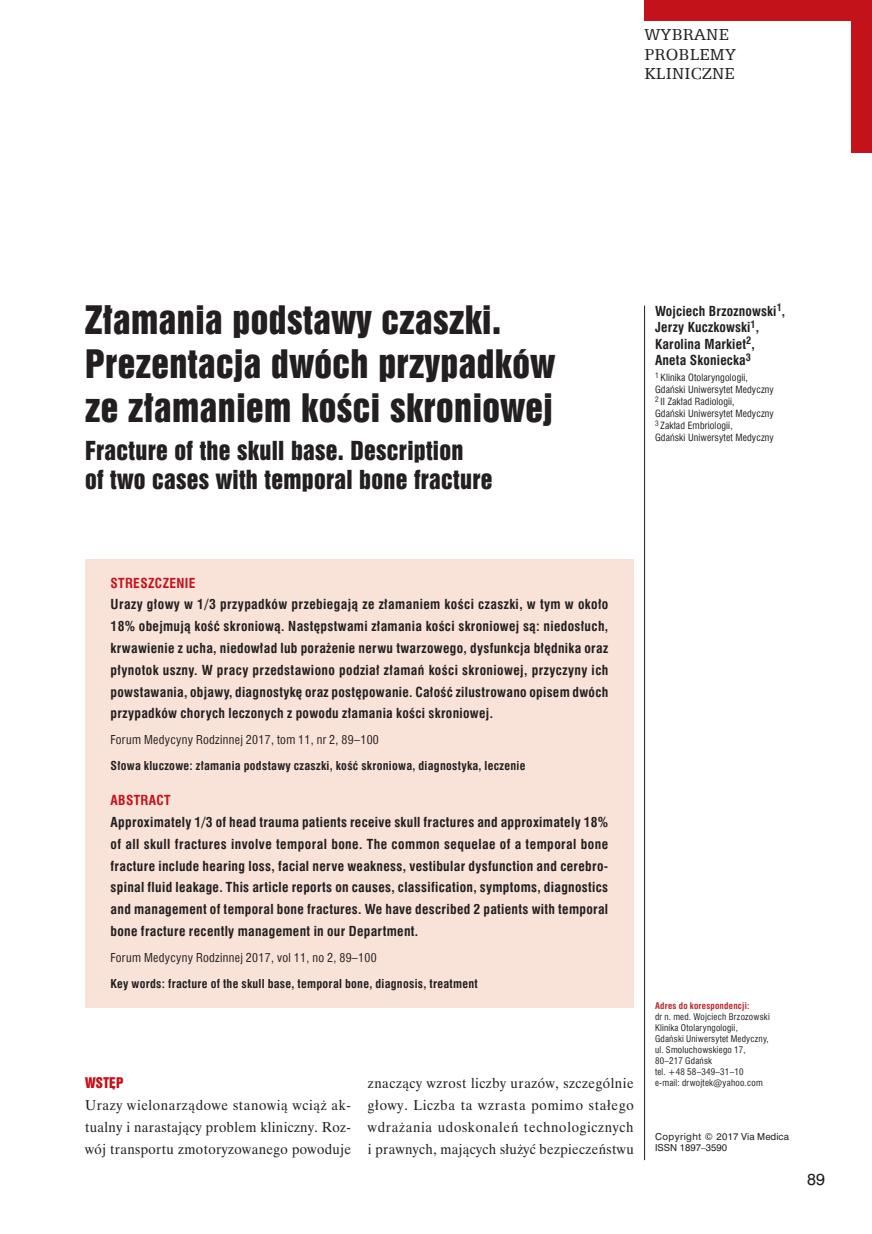
<style>
.page{position:relative;width:872px;height:1234px;background:#fff}
.page>*{position:absolute;margin:0;border:0;box-sizing:border-box;transform-origin:0 0}
._01_-_Tytuł{font:36px/44px "Swis 921 EU";letter-spacing:.01em;color:#231f20}
._02_-_tytuł_anglo{font:24px/29.2px "Swis 921 EU";letter-spacing:.01em;color:#231f20}
.t1{font:18px/19.5px "Egyptian 505 EU";letter-spacing:.015em;color:#231f20}
.t2{font:15px "Swis 721 PL";color:#231f20}
._070_-_Tekst_-_pierw{font:14.25px/21.8px "Time Ibis EE";letter-spacing:.025em;color:#231f20;text-align:justify;scale:.95 1}
._033_-_Streszczenie{font:700 13.5px/21.8px "Swis 721 Cn EU";letter-spacing:.025em;color:#231f20;text-align:justify}
._032_-_Streszczenie{font:700 13.5px/21.8px "Swis 721 Cn EU";letter-spacing:.025em;color:#231f20;text-align:justify}
._041_-_Autorzy{font:700 13.5px/16.5px "Swis 721 Cn EU";letter-spacing:.01em;color:#231f20}
._031_-_Streszczenie{font:700 13.5px "Swis 721 Cn EU";letter-spacing:.025em;color:#c4121a}
._081_-_Śródtytuł_1{font:13.5px "Swis 921 EU";letter-spacing:.025em;color:#c4121a}
._034_-_Słowa_kluczow{font:700 12px "Swis 721 Cn EU";letter-spacing:.025em;color:#231f20}
._034_-_adres_bibl_po{font:12px "Swis 721 Cn EU";letter-spacing:.025em;color:#231f20}
._042_-_Kliniki{font:9.75px/11.9px "Swis 721 Cn EU";letter-spacing:.01em;color:#231f20}
._052_-_Adres_kor__te{font:9px/11.1px "Swis 721 Cn EU";letter-spacing:.025em;color:#231f20}
.t3{font:9px/10.8px "Swis 721 PL";color:#231f20}
._051_-_Adres_kor__śr{font:700 9px "Swis 721 Cn EU";letter-spacing:.025em;color:#b7282e}
</style>
<div class="page">
<hr style="left:644px;top:305px;width:1px;height:854px;background:#231f20">
<div style="left:644px;top:0;width:228px;height:21px;background:#c4121a"></div>
<div style="left:850px;top:0;width:22px;height:153px;background:#c4121a"></div>
<div style="left:85px;top:559px;width:549px;height:448px;background:#f9e3d9"></div>
<h3 class="t1" style="left:644px;top:24px;width:93px">WYBRANE<br>PROBLEMY<br>KLINICZNE</h3>
<p class="_01_-_Tytuł" style="left:85px;top:299px;width:471px">Złamania podstawy czaszki.<br>Prezentacja dwóch przypadków ze złamaniem kości skroniowej</p>
<p class="_02_-_tytuł_anglo" style="left:85px;top:437px;width:409px">Fracture of the skull base. Description<br>of two cases with temporal bone fracture</p>
<p class="_041_-_Autorzy" style="left:655px;top:303px;width:132px">Wojciech Brzoznowski<sup>1</sup>,<br>Jerzy Kuczkowski<sup>1</sup>,<br>Karolina Markiet<sup>2</sup>,<br>Aneta Skoniecka<sup>3</sup></p>
<p class="_042_-_Kliniki" style="left:655px;top:372px;width:120px"><sup>1</sup> Klinika Otolaryngologii,<br>Gdański Uniwersytet Medyczny<br><sup>2</sup> II Zakład Radiologii,<br>Gdański Uniwersytet Medyczny<br><sup>3</sup> Zakład Embriologii,<br>Gdański Uniwersytet Medyczny</p>
<p class="_031_-_Streszczenie" style="left:111px;top:574px;width:86px">STRESZCZENIE</p>
<p class="_032_-_Streszczenie" style="left:111px;top:594px;width:499px">Urazy głowy w 1/3 przypadków przebiegają ze złamaniem kości czaszki, w tym w około 18% obejmują kość skroniową. Następstwami złamania kości skroniowej są: niedosłuch, krwawienie z ucha, niedowład lub porażenie nerwu twarzowego, dysfunkcja błędnika oraz płynotok uszny. W pracy przedstawiono podział złamań kości skroniowej, przyczyny ich powstawania, objawy, diagnostykę oraz postępowanie. Całość zilustrowano opisem dwóch przypadków chorych leczonych z powodu złamania kości skroniowej.</p>
<p class="_034_-_adres_bibl_po" style="left:111px;top:731px;width:270px">Forum Medycyny Rodzinnej 2017, tom 11, nr 2, 89–100</p>
<p class="_034_-_Słowa_kluczow" style="left:111px;top:758px;width:416px">Słowa kluczowe: złamania podstawy czaszki, kość skroniowa, diagnostyka, leczenie</p>
<p class="_031_-_Streszczenie" style="left:111px;top:792px;width:62px">ABSTRACT</p>
<p class="_033_-_Streszczenie" style="left:111px;top:811px;width:499px">Approximately 1/3 of head trauma patients receive skull fractures and approximately 18% of all skull fractures involve temporal bone. The common sequelae of a temporal bone fracture include hearing loss, facial nerve weakness, vestibular dysfunction and cerebro&shy;spinal fluid leakage. This article reports on causes, classification, symptoms, diagnostics and management of temporal bone fractures. We have described 2 patients with temporal bone fracture recently management in our Department.</p>
<p class="_034_-_adres_bibl_po" style="left:111px;top:949px;width:268px">Forum Medycyny Rodzinnej 2017, vol 11, no 2, 89–100</p>
<p class="_034_-_Słowa_kluczow" style="left:111px;top:976px;width:369px">Key words: fracture of the skull base, temporal bone, diagnosis, treatment</p>
<p class="_081_-_Śródtytuł_1" style="left:85px;top:1073px;width:40px">WSTĘP</p>
<p class="_070_-_Tekst_-_pierw" style="left:85px;top:1093px;width:281px">Urazy wielonarządowe stanowią wciąż ak&shy;tualny i narastający problem kliniczny. Roz&shy;wój transportu zmotoryzowanego powoduje</p>
<p class="_070_-_Tekst_-_pierw" style="left:368px;top:1072px;width:281px">znaczący wzrost liczby urazów, szczególnie głowy. Liczba ta wzrasta pomimo stałego wdrażania udoskonaleń technologicznych i prawnych, mających służyć bezpieczeństwu</p>
<p class="_051_-_Adres_kor__śr" style="left:655px;top:999px;width:96px">Adres do korespondencji:</p>
<p class="_052_-_Adres_kor__te" style="left:655px;top:1010px;width:116px">dr n. med. Wojciech Brzozowski</p>
<p class="_052_-_Adres_kor__te" style="left:655px;top:1021px;width:115px">Klinika Otolaryngologii,<br>Gdański Uniwersytet Medyczny, ul. Smoluchowskiego 17,<br>80–217 Gdańsk</p>
<p class="_052_-_Adres_kor__te" style="left:655px;top:1066px;width:90px">tel. +48 58–349–31–10</p>
<p class="_052_-_Adres_kor__te" style="left:655px;top:1077px;width:109px">e-mail: drwojtek@yahoo.com</p>
<p class="t3" style="left:655px;top:1130px;width:135px">Copyright © 2017 Via Medica<br>ISSN 1897–3590</p>
<p class="t2" style="left:807px;top:1169px;width:19px">89</p>
</div>
